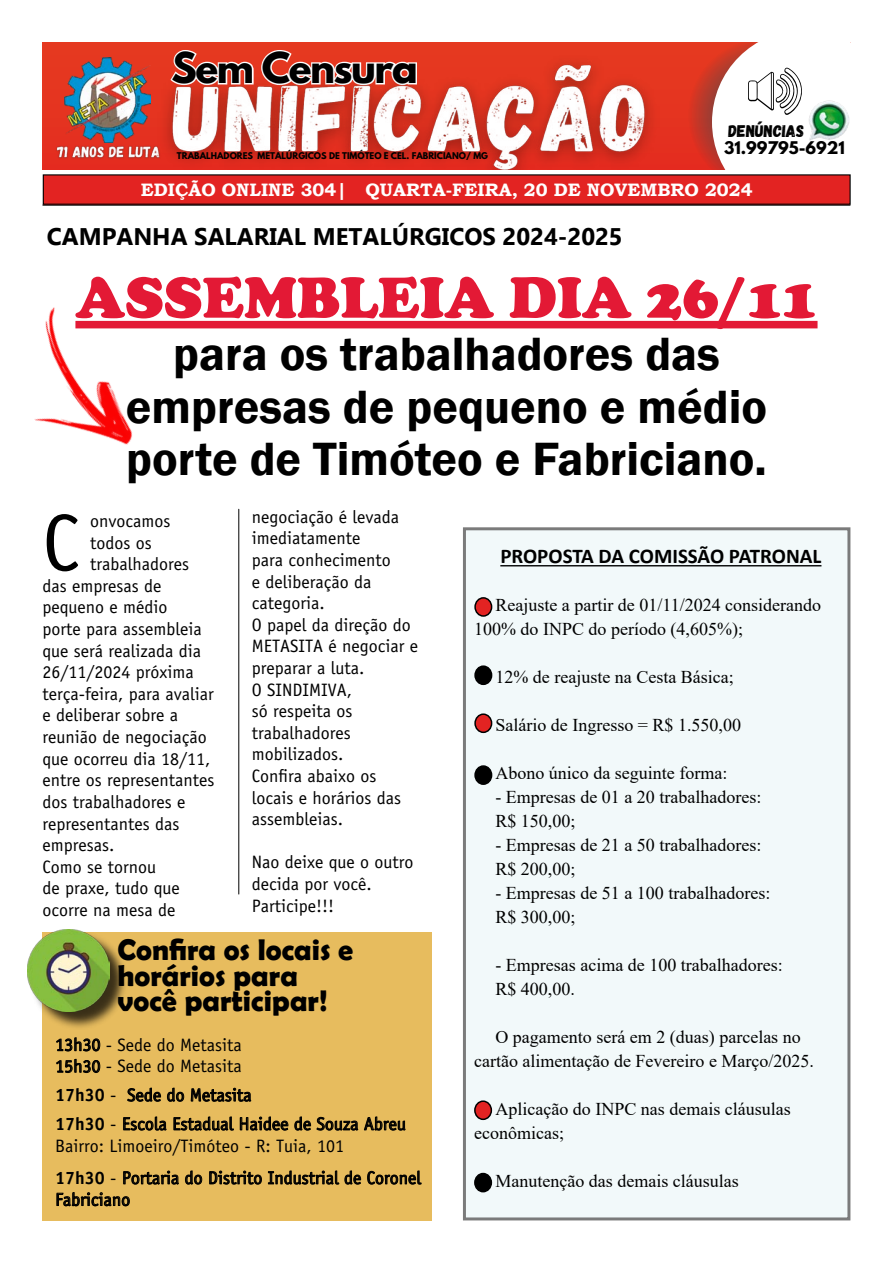
<style>
.page{position:relative;width:893px;height:1263px;background:#fff}
.page>*{position:absolute;margin:0;border:0;box-sizing:border-box;transform-origin:0 0}
.t1{font:80.4px "Officina Sans";color:#000}
.t2{font:900 60px "Cooper";color:#e31935}
.t3{font:600 48px/52.5px "Franklin Gothic";color:#000;text-align:center}
.t4{font:700 37.8px "League Spartan";letter-spacing:-.035em;color:#000}
.t5{font:700 30px/25.5px "Berlin Sans FB Demi";color:#000}
.t6{font:700 24px "Gadugi";color:#000}
.t7{font:700 21px "Calibri";color:#000}
.t8{font:18px/21.6px "Officina Sans";color:#000}
.t9{font:18px/24px "Times New Roman";color:#000}
.t10{font:700 18px "Bookman Old Style";color:#fff}
.t11{font:16.8px "Gagalin";color:#000}
.t12{font:700 15.45px "League Spartan";color:#000}
.t13{font:700 8.25px "League Spartan";color:#000}
.s1{font-weight:700}
</style>
<div class="page">
<hr style="left:43px;top:205px;width:807px;height:1px;background:#000">
<div style="left:43px;top:175px;width:807px;height:29px;background:#e32322"></div>
<div style="left:43px;top:174px;width:808px;height:31px;border:1px solid #000"></div>
<img style="left:43px;top:43px;width:645px;height:127px">
<img style="left:65px;top:57px;width:84px;height:81px">
<img style="left:53px;top:138px;width:96px;height:27px">
<img style="left:149px;top:43px;width:526px;height:127px">
<img style="left:841px;top:105px;width:8px;height:31px">
<svg style="left:688px;top:43px;width:153px;height:127px"></svg>
<div style="left:75px;top:321px;width:742px;height:7px;background:#e31935"></div>
<div style="left:43px;top:932px;width:389px;height:288px;background:#e7bc5e"></div>
<svg style="left:56px;top:1037px;width:45px;height:15px"></svg>
<svg style="left:56px;top:1058px;width:45px;height:16px"></svg>
<svg style="left:127px;top:1087px;width:34px;height:15px"></svg>
<svg style="left:167px;top:1087px;width:17px;height:15px"></svg>
<svg style="left:191px;top:1087px;width:61px;height:15px"></svg>
<svg style="left:123px;top:1116px;width:44px;height:15px"></svg>
<svg style="left:173px;top:1116px;width:61px;height:15px"></svg>
<svg style="left:240px;top:1116px;width:118px;height:15px"></svg>
<svg style="left:364px;top:1116px;width:42px;height:15px"></svg>
<svg style="left:185px;top:1170px;width:17px;height:15px"></svg>
<svg style="left:209px;top:1170px;width:53px;height:15px"></svg>
<svg style="left:268px;top:1170px;width:93px;height:15px"></svg>
<svg style="left:367px;top:1170px;width:55px;height:15px"></svg>
<svg style="left:56px;top:1170px;width:123px;height:37px"></svg>
<hr style="left:239px;top:509px;width:1px;height:385px;background:#000">
<img style="left:34px;top:307px;width:115px;height:138px">
<div style="left:29px;top:931px;width:99px;height:99px;background:#000;opacity:.75"></div>
<img style="left:28px;top:929px;width:81px;height:82px">
<div style="left:464px;top:529px;width:385px;height:690px;background:#f2f9fa"></div>
<hr style="left:500px;top:565px;width:321px;height:1px;background:#000">
<div style="left:475px;top:598px;width:17px;height:18px;background:#e32322;border-radius:50%"></div>
<div style="left:474px;top:597px;width:18px;height:20px;border:2px solid #000;border-radius:50%"></div>
<div style="left:475px;top:666px;width:17px;height:18px;background:#000;border-radius:50%"></div>
<div style="left:474px;top:665px;width:18px;height:20px;border:2px solid #000;border-radius:50%"></div>
<div style="left:475px;top:714px;width:17px;height:18px;background:#e32322;border-radius:50%"></div>
<div style="left:474px;top:713px;width:18px;height:20px;border:2px solid #000;border-radius:50%"></div>
<div style="left:475px;top:766px;width:17px;height:18px;background:#000;border-radius:50%"></div>
<div style="left:474px;top:765px;width:18px;height:20px;border:2px solid #000;border-radius:50%"></div>
<div style="left:475px;top:1101px;width:16px;height:18px;background:#e32322;border-radius:50%"></div>
<div style="left:474px;top:1100px;width:18px;height:20px;border:2px solid #000;border-radius:50%"></div>
<div style="left:475px;top:1173px;width:16px;height:19px;background:#000;border-radius:50%"></div>
<div style="left:474px;top:1173px;width:18px;height:19px;border:2px solid #000;border-radius:50%"></div>
<h3 class="t4" style="left:171px;top:38px;width:248px">Sem Censura</h3>
<p class="t13" style="left:177px;top:149px;width:313px">TRABALHADORES METALÚRGICOS DE TIMÓTEO E CEL. FABRICIANO/ MG</p>
<p class="t11" style="left:729px;top:121px;width:77px">DENÚNCIAS</p>
<p class="t12" style="left:724px;top:135px;width:122px">31.99795-6921</p>
<p class="t10" style="left:141px;top:177px;width:613px">EDIÇÃO ONLINE 304| QUARTA-FEIRA, 20 DE NOVEMBRO 2024</p>
<h3 class="t6" style="left:47px;top:222px;width:577px">CAMPANHA SALARIAL METALÚRGICOS 2024-2025</h3>
<h2 class="t2" style="left:75px;top:263px;width:744px">ASSEMBLEIA DIA 26/11</h2>
<h3 class="t3" style="left:126px;top:328px;width:643px">para os trabalhadores das empresas de pequeno e médio porte de Timóteo e Fabriciano.</h3>
<h1 class="t1" style="left:43px;top:496px;width:39px">C</h1>
<p class="t8" style="left:90px;top:510px;width:82px">onvocamos</p>
<p class="t8" style="left:252px;top:506px;width:168px">negociação é levada imediatamente<br>para conhecimento<br>e deliberação da categoria.<br>O papel da direção do<br>METASITA é negociar e preparar a luta.<br>O SINDIMIVA,<br>só respeita os trabalhadores mobilizados.<br>Confira abaixo os locais e horários das assembleias.</p>
<p class="t8" style="left:252px;top:851px;width:163px">Nao deixe que o outro decida por você.<br>Participe!!!</p>
<h3 class="t5" style="left:118px;top:936px;width:237px">Confira os locais e horários para você participar!</h3>
<p class="t8" style="left:55px;top:1034px;width:188px">13h30 - Sede do Metasita<br>15h30 - Sede do Metasita</p>
<p class="t8" style="left:55px;top:1081px;width:352px;line-height:28.8px"><span class="s1">17h30</span> - Sede do Metasita<br><span class="s1">17h30</span> - Escola Estadual Haidee de Souza Abreu</p>
<p class="t8" style="left:55px;top:1129px;width:367px;line-height:32.4px">Bairro: Limoeiro/Timóteo - R: Tuia, 101<br><span class="s1">17h30</span> - Portaria do Distrito Industrial de Coronel</p>
<p class="t8" style="left:55px;top:1189px;width:77px">Fabriciano</p>
<p class="t8" style="left:90px;top:532px;width:63px">todos os</p>
<p class="t8" style="left:90px;top:553px;width:101px">trabalhadores</p>
<p class="t8" style="left:43px;top:575px;width:120px">das empresas de</p>
<p class="t8" style="left:43px;top:597px;width:126px">pequeno e médio</p>
<p class="t8" style="left:43px;top:618px;width:161px">porte para assembleia</p>
<p class="t8" style="left:43px;top:640px;width:160px">que será realizada dia</p>
<p class="t8" style="left:43px;top:661px;width:153px">26/11/2024 próxima</p>
<p class="t8" style="left:43px;top:683px;width:173px">terça-feira, para avaliar</p>
<p class="t8" style="left:43px;top:705px;width:137px">e deliberar sobre a</p>
<p class="t8" style="left:43px;top:726px;width:166px">reunião de negociação</p>
<p class="t8" style="left:43px;top:748px;width:169px">que ocorreu dia 18/11,</p>
<p class="t8" style="left:43px;top:769px;width:174px">entre os representantes</p>
<p class="t8" style="left:43px;top:791px;width:145px">dos trabalhadores e</p>
<p class="t8" style="left:43px;top:813px;width:139px">representantes das</p>
<p class="t8" style="left:43px;top:834px;width:73px">empresas.</p>
<p class="t8" style="left:43px;top:856px;width:115px">Como se tornou</p>
<p class="t8" style="left:43px;top:877px;width:139px">de praxe, tudo que</p>
<p class="t8" style="left:43px;top:899px;width:135px">ocorre na mesa de</p>
<p class="t7" style="left:500px;top:542px;width:323px">PROPOSTA DA COMISSÃO PATRONAL</p>
<p class="t9" style="left:474px;top:593px;width:349px;text-indent:21px">Reajuste a partir de 01/11/2024 considerando<br>100% do INPC do período (4,605%);</p>
<p class="t9" style="left:495px;top:665px;width:240px">12% de reajuste na Cesta Básica;</p>
<p class="t9" style="left:495px;top:713px;width:247px">Salário de Ingresso = R$ 1.550,00</p>
<p class="t9" style="left:495px;top:761px;width:233px">Abono único da seguinte forma:</p>
<p class="t9" style="left:495px;top:785px;width:267px">- Empresas de 01 a 20 trabalhadores:<br>R$ 150,00;</p>
<p class="t9" style="left:495px;top:833px;width:267px">- Empresas de 21 a 50 trabalhadores:<br>R$ 200,00;</p>
<p class="t9" style="left:495px;top:881px;width:276px">- Empresas de 51 a 100 trabalhadores:<br>R$ 300,00;</p>
<p class="t9" style="left:495px;top:953px;width:289px">- Empresas acima de 100 trabalhadores:<br>R$ 400,00.</p>
<p class="t9" style="left:474px;top:1025px;width:341px;text-align:center">O pagamento será em 2 (duas) parcelas no cartão alimentação de Fevereiro e Março/2025.</p>
<p class="t9" style="left:474px;top:1097px;width:318px;text-indent:21px">Aplicação do INPC nas demais cláusulas econômicas;</p>
<p class="t9" style="left:495px;top:1169px;width:245px">Manutenção das demais cláusulas</p>
</div>
